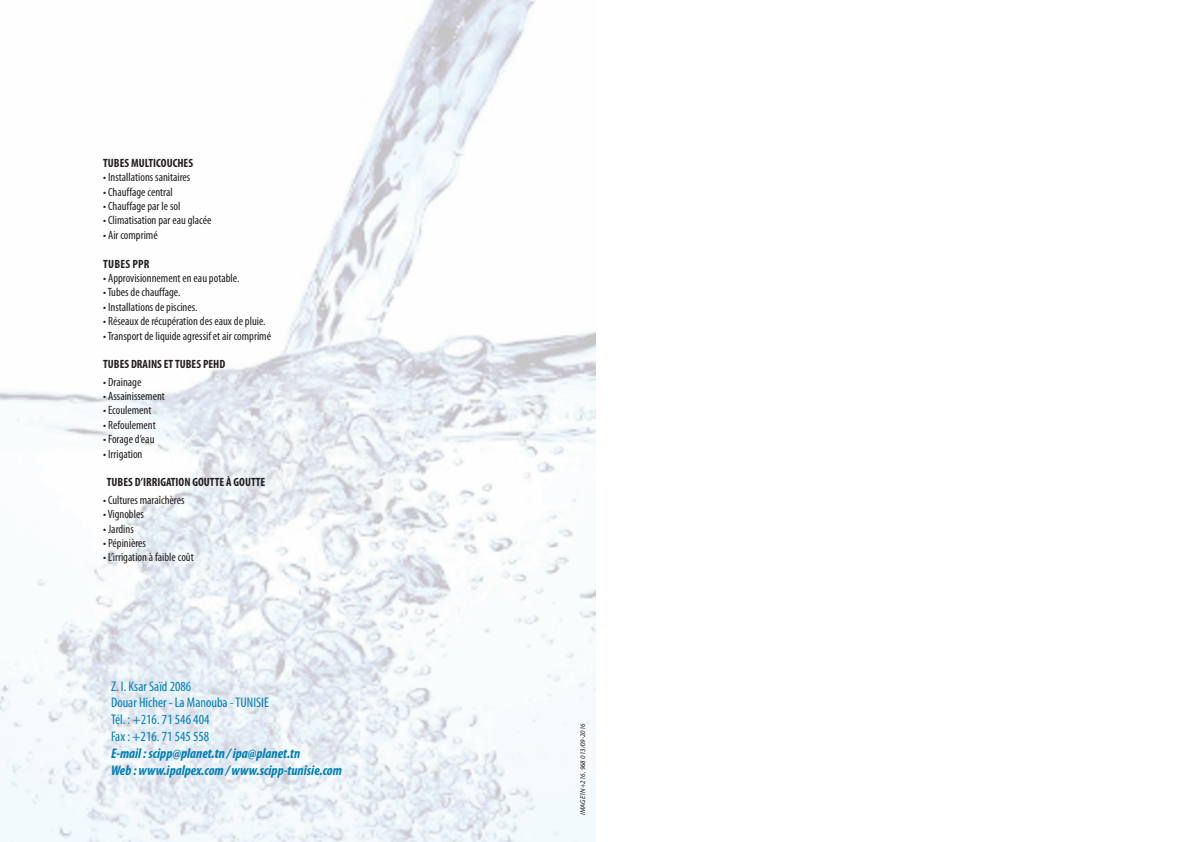
<style>
.page{position:relative;width:1191px;height:842px;background:#fff}
.page>*{position:absolute;margin:0;border:0;box-sizing:border-box;transform-origin:0 0}
.t1{font:condensed 14px/16.8px "Myriad Pro";color:#007fb4}
.t2{font:italic 700 condensed 14px/16.8px "Myriad Pro";color:#007fb4}
.t3{font:condensed 12px "Myriad Pro";color:#231f20}
.t4{font:700 condensed 12px "Myriad Pro";color:#231f20}
.t5{font:700 condensed 12px "Myriad Pro";letter-spacing:.02em;color:#231f20}
.t6{font:italic 7px "Myriad Pro";color:#231f20}
</style>
<div class="page">
<img style="left:0;top:0;width:595px;height:842px">
<p class="t4" style="left:103px;top:159px;width:91px">TUBES MULTICOUCHES</p>
<p class="t3" style="left:103px;top:173px;width:89px">• Installations sanitaires</p>
<p class="t3" style="left:103px;top:187px;width:71px">• chauffage central</p>
<p class="t3" style="left:103px;top:202px;width:79px">• chauffage par le sol</p>
<p class="t3" style="left:103px;top:216px;width:110px">• climatisation par eau glacée</p>
<p class="t3" style="left:103px;top:231px;width:56px">• air comprimé</p>
<p class="t5" style="left:103px;top:259px;width:48px">TUBES PPR</p>
<p class="t3" style="left:103px;top:274px;width:138px">• approvisionnement en eau potable.</p>
<p class="t3" style="left:103px;top:288px;width:79px">• Tubes de chauffage.</p>
<p class="t3" style="left:103px;top:303px;width:96px">• Installations de piscines.</p>
<p class="t3" style="left:103px;top:317px;width:164px">• réseaux de récupération des eaux de pluie.</p>
<p class="t3" style="left:103px;top:331px;width:169px">• Transport de liquide agressif et air comprimé</p>
<p class="t4" style="left:103px;top:360px;width:124px">TUBES DRAINS ET TUBES PEHD</p>
<p class="t3" style="left:103px;top:377px;width:40px">• Drainage</p>
<p class="t3" style="left:103px;top:392px;width:63px">• assainissement</p>
<p class="t3" style="left:103px;top:406px;width:50px">• Ecoulement</p>
<p class="t3" style="left:103px;top:421px;width:54px">• refoulement</p>
<p class="t3" style="left:103px;top:435px;width:53px">• Forage d’eau</p>
<p class="t3" style="left:103px;top:449px;width:41px">• Irrigation</p>
<p class="t4" style="left:107px;top:478px;width:160px">TUBES D’IRRIGATION GOUTTE À GOUTTE</p>
<p class="t3" style="left:103px;top:495px;width:83px">• cultures maraîchères</p>
<p class="t3" style="left:103px;top:510px;width:42px">• vignobles</p>
<p class="t3" style="left:103px;top:524px;width:32px">• Jardins</p>
<p class="t3" style="left:103px;top:539px;width:44px">• pépinières</p>
<p class="t3" style="left:103px;top:553px;width:92px">• L’irrigation à faible coût</p>
<p class="t1" style="left:111px;top:679px;width:159px">Z. I. Ksar Saïd 2086<br>Douar Hicher - La Manouba - TUNISIE<br>Tél. : +216. 71 546 404<br>Fax : +216. 71 545 558</p>
<p class="t2" style="left:111px;top:746px;width:232px">E-mail : scipp@planet.tn / ipa@planet.tn<br>Web : www.ipalpex.com / www.scipp-tunisie.com</p>
<p class="t6" style="left:580px;top:815px;width:93px;rotate:-90deg">IMAGE'IN +216. 968 013/09-2016</p>
</div>
